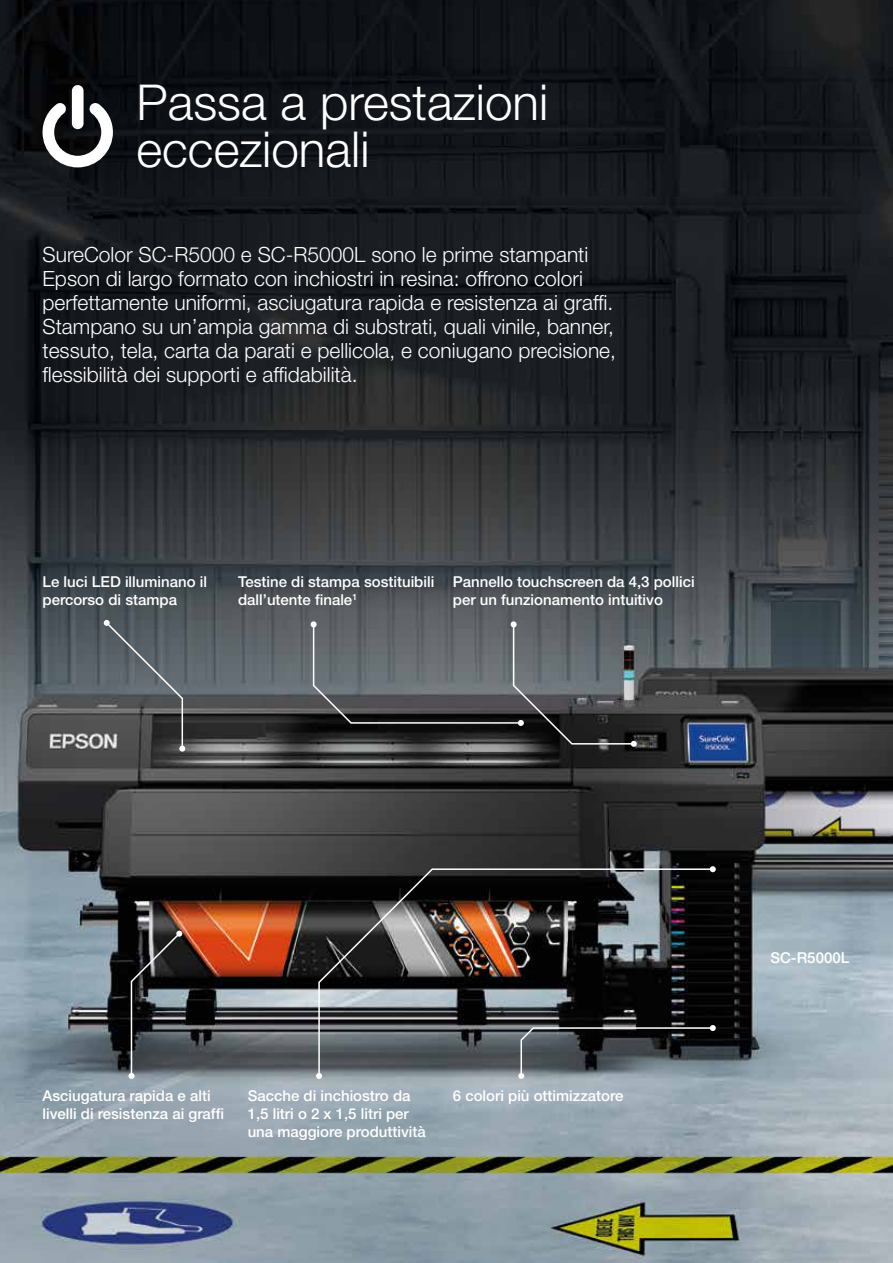
<style>
.page{position:relative;width:893px;height:1263px;background:#fff}
.page>*{position:absolute;margin:0;border:0;box-sizing:border-box;transform-origin:0 0}
.t1{font:300 49.5px/46.5px "Helvetica Neue LT Pro";color:#fff}
.t2{font:300 21px/24px "Helvetica Neue LT Pro";color:#fff}
.t3{font:500 15px/18px "Helvetica Neue LT Pro";color:#fff}
</style>
<div class="page">
<img style="left:0;top:0;width:893px;height:1263px">
<svg style="left:518px;top:1025px;width:198px;height:54px"></svg>
<svg style="left:318px;top:868px;width:396px;height:209px;background:#444"></svg>
<svg style="left:710px;top:866px;width:6px;height:6px"></svg>
<svg style="left:316px;top:1073px;width:6px;height:6px"></svg>
<svg style="left:128px;top:931px;width:54px;height:148px;background:#404447"></svg>
<svg style="left:104px;top:620px;width:81px;height:132px;background:#595e62"></svg>
<svg style="left:311px;top:621px;width:326px;height:126px;background:#54585b"></svg>
<svg style="left:43px;top:85px;width:70px;height:82px"></svg>
<h1 class="t1" style="left:137px;top:78px;width:413px">Passa a prestazioni eccezionali</h1>
<p class="t2" style="left:43px;top:242px;width:575px">SureColor SC-R5000 e SC-R5000L sono le prime stampanti Epson di largo formato con inchiostri in resina: offrono colori perfettamente uniformi, asciugatura rapida e resistenza ai graffi.<br>Stampano su un’ampia gamma di substrati, quali vinile, banner, tessuto, tela, carta da parati e pellicola, e coniugano precisione, flessibilità dei supporti e affidabilità.</p>
<p class="t3" style="left:43px;top:572px;width:166px">Le luci LED illuminano il percorso di stampa</p>
<p class="t3" style="left:453px;top:572px;width:243px">Pannello touchscreen da 4,3 pollici per un funzionamento intuitivo</p>
<p class="t3" style="left:238px;top:572px;width:198px">Testine di stampa sostituibili dall’utente finale<sup>1</sup></p>
<p class="t3" style="left:43px;top:1087px;width:183px">Asciugatura rapida e alti livelli di resistenza ai graffi</p>
<p class="t3" style="left:453px;top:1087px;width:172px">6 colori più ottimizzatore</p>
<p class="t3" style="left:248px;top:1087px;width:180px">Sacche di inchiostro da<br>1,5 litri o 2 x 1,5 litri per una maggiore produttività</p>
<p class="t3" style="left:770px;top:949px;width:80px">SC-R5000L</p>
</div>
